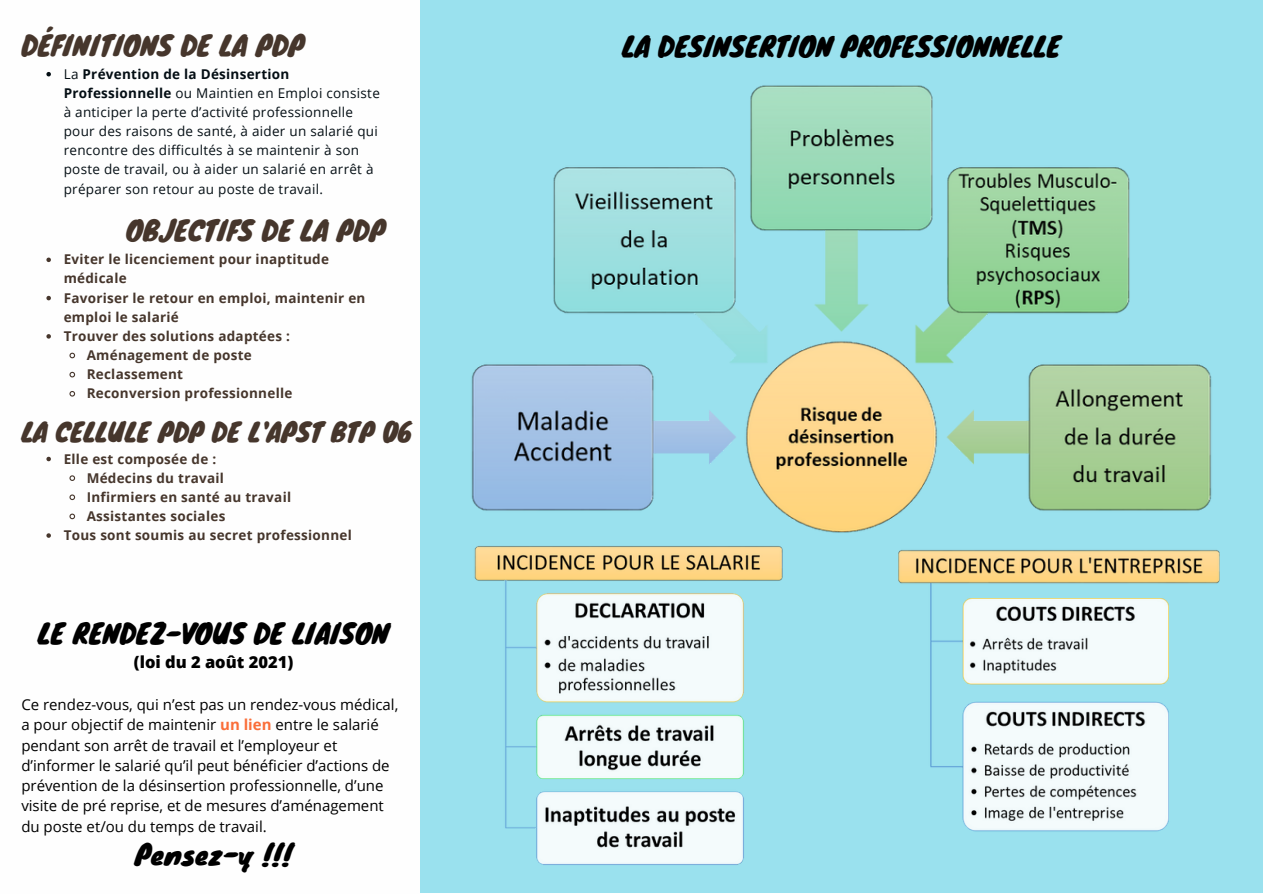
<style>
.page{position:relative;width:1263px;height:894px;background:#fff}
.page>*{position:absolute;margin:0;border:0;box-sizing:border-box;transform-origin:0 0}
.t1{font:27px "Knewave";color:#000}
.t2{font:27px "Knewave";color:#46362c}
.t3{font:25.5px "Knewave";color:#46362c}
.t4{font:800 16.5px "Open Sans";color:#000}
.t5{font:15px/20.2px "Open Sans";color:#000}
.t6{font:700 13.5px/19px "Open Sans";letter-spacing:.02em;color:#46362c}
.t7{font:13.5px/19px "Open Sans";letter-spacing:.02em;color:#040e14}
.s1{font-weight:700}
.s2{font-weight:700;color:#fa6e39}
</style>
<div class="page">
<div style="left:421px;top:0;width:842px;height:892px;background:#9ae1ee"></div>
<img style="left:471px;top:85px;width:741px;height:448px">
<img style="left:898px;top:550px;width:322px;height:282px">
<img style="left:474px;top:546px;width:309px;height:319px">
<svg style="left:46px;top:72px;width:5px;height:4px"></svg>
<svg style="left:46px;top:257px;width:5px;height:5px"></svg>
<svg style="left:46px;top:296px;width:5px;height:4px"></svg>
<svg style="left:46px;top:334px;width:5px;height:4px"></svg>
<svg style="left:69px;top:352px;width:7px;height:7px"></svg>
<svg style="left:69px;top:371px;width:7px;height:7px"></svg>
<svg style="left:69px;top:391px;width:7px;height:6px"></svg>
<svg style="left:46px;top:456px;width:5px;height:5px"></svg>
<svg style="left:69px;top:475px;width:7px;height:6px"></svg>
<svg style="left:69px;top:494px;width:7px;height:7px"></svg>
<svg style="left:69px;top:513px;width:7px;height:7px"></svg>
<svg style="left:46px;top:533px;width:5px;height:4px"></svg>
<p class="t2" style="left:21px;top:23px;width:285px">DÉFINITIONS DE LA PDP</p>
<p class="t7" style="left:64px;top:64px;width:318px">La <span class="s1">Prévention de la Désinsertion Professionnelle</span> ou Maintien en Emploi consiste à anticiper la perte d’activité professionnelle pour des raisons de santé, à aider un salarié qui rencontre des difficultés à se maintenir à son poste de travail, ou à aider un salarié en arrêt à préparer son retour au poste de travail.</p>
<p class="t2" style="left:126px;top:208px;width:261px">OBJECTIFS DE LA PDP</p>
<p class="t6" style="left:64px;top:249px;width:267px">Eviter le licenciement pour inaptitude médicale</p>
<p class="t6" style="left:64px;top:288px;width:303px">Favoriser le retour en emploi, maintenir en emploi le salarié</p>
<p class="t6" style="left:64px;top:326px;width:228px">Trouver des solutions adaptées :</p>
<p class="t6" style="left:87px;top:345px;width:167px">Aménagement de poste</p>
<p class="t6" style="left:87px;top:364px;width:98px">Reclassement</p>
<p class="t6" style="left:87px;top:383px;width:207px">Reconversion professionnelle</p>
<p class="t3" style="left:21px;top:410px;width:393px">LA CELLULE PDP DE L'APST BTP 06</p>
<p class="t6" style="left:64px;top:448px;width:154px">Elle est composée de :</p>
<p class="t6" style="left:87px;top:467px;width:139px">Médecins du travail</p>
<p class="t6" style="left:87px;top:487px;width:206px">Infirmiers en santé au travail</p>
<p class="t6" style="left:87px;top:506px;width:140px">Assistantes sociales</p>
<p class="t6" style="left:64px;top:525px;width:290px">Tous sont soumis au secret professionnel</p>
<p class="t1" style="left:38px;top:611px;width:353px">LE RENDEZ-VOUS DE LIAISON</p>
<p class="t4" style="left:134px;top:650px;width:161px">(loi du 2 août 2021)</p>
<p class="t5" style="left:21px;top:694px;width:379px">Ce rendez-vous, qui n’est pas un rendez-vous médical, a pour objectif de maintenir <span class="s2">un lien</span> entre le salarié pendant son arrêt de travail et l’employeur et d’informer le salarié qu’il peut bénéficier d’actions de prévention de la désinsertion professionnelle, d’une visite de pré reprise, et de mesures d’aménagement du poste et/ou du temps de travail.</p>
<p class="t1" style="left:135px;top:832px;width:159px">Pensez-y !!!</p>
<p class="t1" style="left:622px;top:24px;width:440px">LA DESINSERTION PROFESSIONNELLE</p>
</div>
